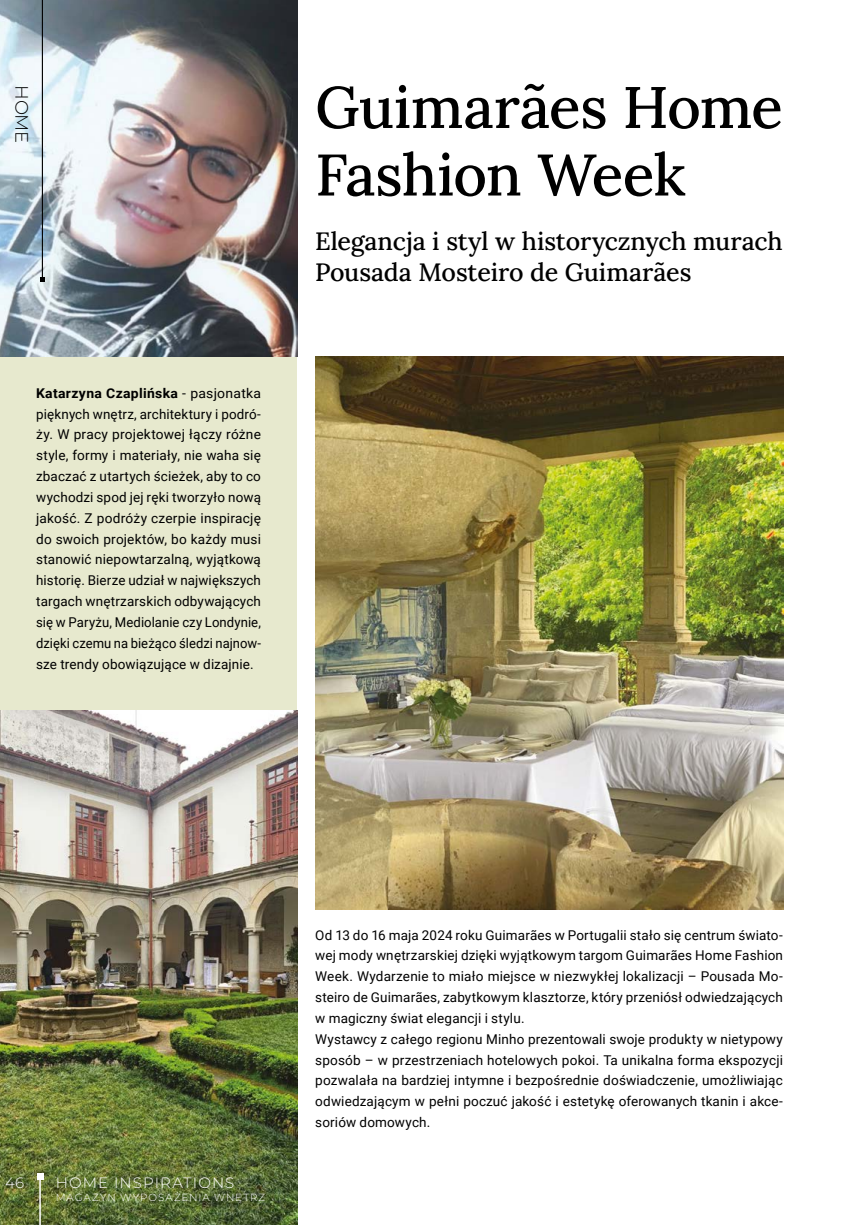
<style>
.page{position:relative;width:868px;height:1225px;background:#fff}
.page>*{position:absolute;margin:0;border:0;box-sizing:border-box;transform-origin:0 0}
.t1{font:58.5px/67.5px "Lora";letter-spacing:-.015em;color:#000}
.t2{font:25.05px/31.5px "Lora";letter-spacing:-.005em;color:#000}
.t3{font:300 18px "Montserrat";color:#000}
.t4{font:300 15px "Montserrat";letter-spacing:.07em;color:#fff}
.t5{font:13.5px/20.9px "Roboto";letter-spacing:.01em;color:#000}
.t6{font:300 10.35px "Montserrat";letter-spacing:.09em;color:#fff}
.s1{font-weight:700}
</style>
<div class="page">
<div style="left:0;top:356px;width:297px;height:354px;background:#e7e9ce"></div>
<img style="left:315px;top:356px;width:467px;height:553px">
<img style="left:0;top:710px;width:297px;height:515px">
<img style="left:0;top:0;width:297px;height:356px">
<hr style="left:42px;top:0;width:1px;height:279px;background:#000">
<svg style="left:40px;top:277px;width:5px;height:4px"></svg>
<hr style="left:39px;top:1177px;width:2px;height:48px;background:#fff">
<svg style="left:37px;top:1174px;width:6px;height:6px"></svg>
<h3 class="t3" style="left:34px;top:85px;width:60px;rotate:90deg">HOME</h3>
<p class="t5" style="left:36px;top:382px;width:226px;text-align:justify"><span class="s1">Katarzyna Czaplińska</span> - pasjonatka pięknych wnętrz, architektury i podró&shy;ży. W pracy projektowej łączy różne style, formy i materiały, nie waha się zbaczać z utartych ścieżek, aby to co wychodzi spod jej ręki tworzyło nową jakość. Z podróży czerpie inspirację do swoich projektów, bo każdy musi stanowić niepowtarzalną, wyjątkową historię. Bierze udział w największych targach wnętrzarskich odbywających się w Paryżu, Mediolanie czy Londynie, dzięki czemu na bieżąco śledzi najnow&shy;sze trendy obowiązujące w dizajnie.</p>
<h1 class="t1" style="left:315px;top:70px;width:469px">Guimarães Home<br>Fashion Week</h1>
<h2 class="t2" style="left:315px;top:224px;width:469px">Elegancja i styl w historycznych murach<br>Pousada Mosteiro de Guimarães</h2>
<p class="t4" style="left:5px;top:1173px;width:21px">46</p>
<p class="t4" style="left:56px;top:1173px;width:180px">HOME INSPIRATIONS</p>
<p class="t6" style="left:56px;top:1190px;width:211px">MAGAZYN WYPOSAŻENIA WNĘTRZ</p>
<p class="t5" style="left:315px;top:924px;width:469px">Od 13 do 16 maja 2024 roku Guimarães w Portugalii stało się centrum świato&shy;wej mody wnętrzarskiej dzięki wyjątkowym targom Guimarães Home Fashion Week. Wydarzenie to miało miejsce w niezwykłej lokalizacji – Pousada Mo&shy;steiro de Guimarães, zabytkowym klasztorze, który przeniósł odwiedzających w magiczny świat elegancji i stylu.<br>Wystawcy z całego regionu Minho prezentowali swoje produkty w nietypowy sposób – w przestrzeniach hotelowych pokoi. Ta unikalna forma ekspozycji pozwalała na bardziej intymne i bezpośrednie doświadczenie, umożliwiając odwiedzającym w pełni poczuć jakość i estetykę oferowanych tkanin i akce&shy;soriów domowych.</p>
</div>
